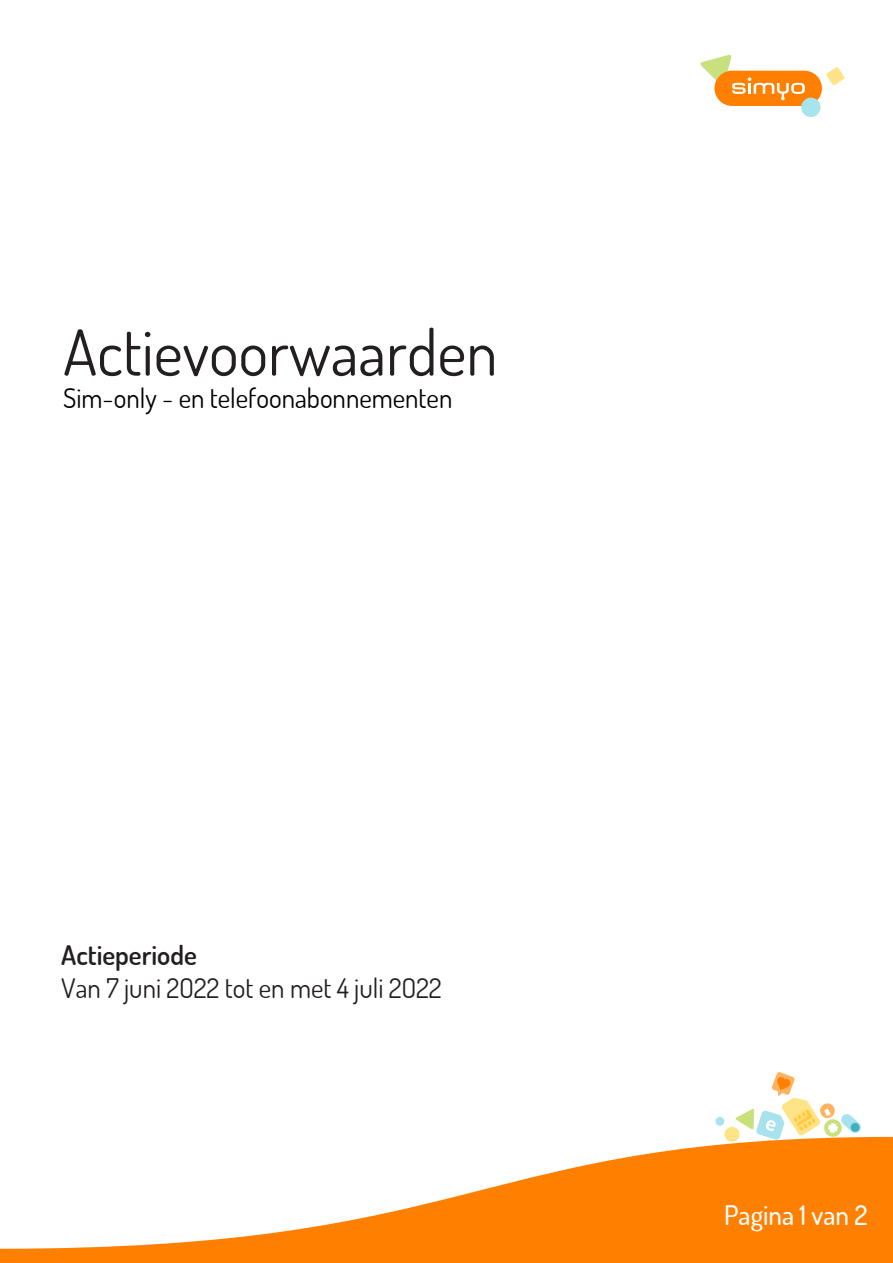
<style>
.page{position:relative;width:893px;height:1263px;background:#fff}
.page>*{position:absolute;margin:0;border:0;box-sizing:border-box;transform-origin:0 0}
.t1{font:63px "Simyo";color:#231f20}
.t2{font:27px "Simyo";color:#000}
.t3{font:27px "Simyo";color:#231f20}
.t4{font:600 27px "Simyo";color:#231f20}
.t5{font:500 27px "Simyo";color:#fff}
</style>
<div class="page">
<svg style="left:0;top:1137px;width:893px;height:126px;fill:#ff7f00"></svg>
<svg style="left:735px;top:1072px;width:126px;height:68px"></svg>
<div style="left:725px;top:1127px;width:14px;height:15px;background:#ffe387;border-radius:50%"></div>
<div style="left:715px;top:1117px;width:9px;height:9px;background:#a8e3ed;border-radius:50%"></div>
<svg style="left:826px;top:67px;width:19px;height:18px"></svg>
<div style="left:714px;top:71px;width:108px;height:35px;background:#ff7f00;border-radius:18px"></div>
<svg style="left:700px;top:54px;width:105px;height:46px"></svg>
<div style="left:801px;top:98px;width:19px;height:19px;background:#a8e4ec;border-radius:50%"></div>
<h1 class="t1" style="left:63px;top:311px;width:436px">Actievoorwaarden</h1>
<p class="t2" style="left:63px;top:380px;width:391px">Sim-only - en telefoonabonnementen</p>
<p class="t4" style="left:61px;top:938px;width:137px">Actieperiode</p>
<p class="t3" style="left:61px;top:970px;width:382px">Van 7 juni 2022 tot en met 4 juli 2022</p>
<p class="t5" style="left:724px;top:1197px;width:145px">Pagina 1 van 2</p>
</div>
